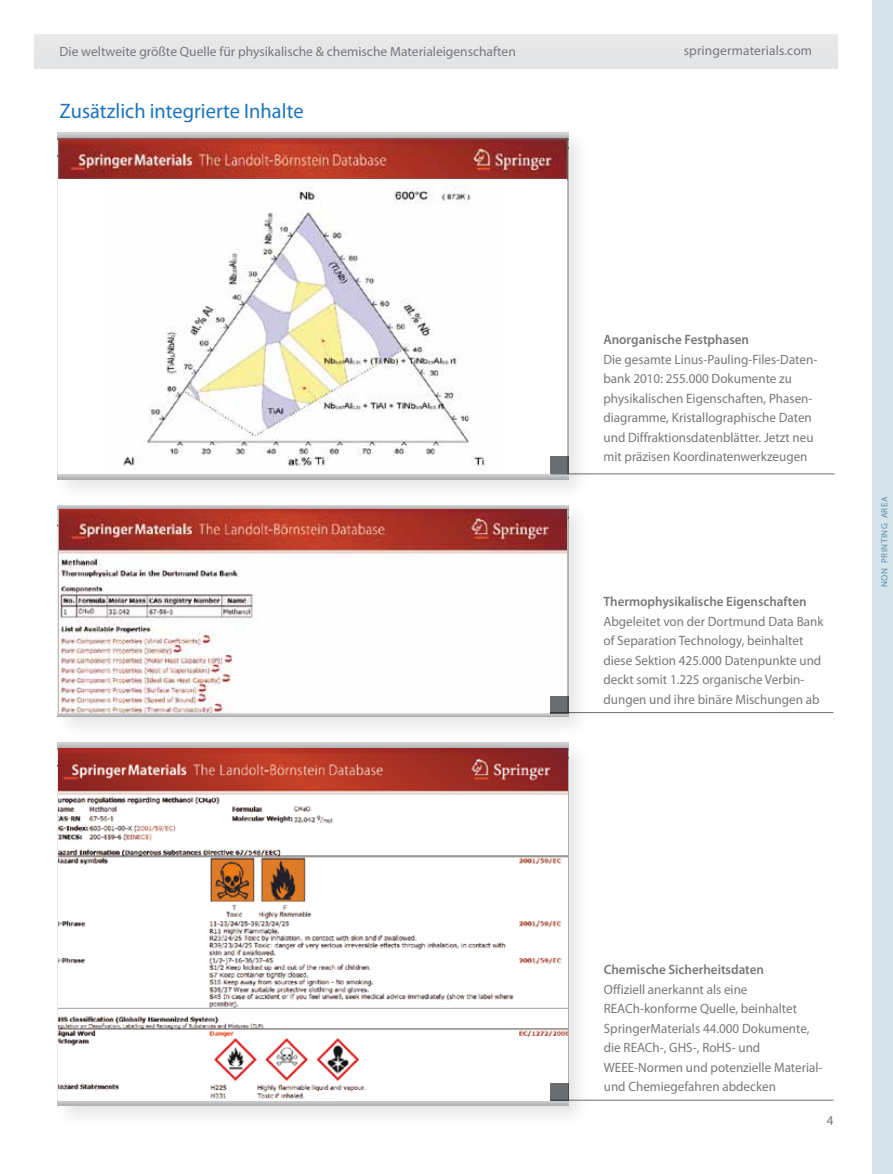
<style>
.page{position:relative;width:893px;height:1174px;background:#fff}
.page>*{position:absolute;margin:0;border:0;box-sizing:border-box;transform-origin:0 0}
.t1{font:21px "Myriad Pro";letter-spacing:.005em;color:#1c75bc}
.t2{font:13.5px/19.5px "Myriad Pro";color:#77787b}
.t3{font:600 13.5px "Myriad Pro";color:#77787b}
.t4{font:9px "Myriad Pro";letter-spacing:.05em;color:#5e91a8}
</style>
<div class="page">
<div style="left:873px;top:0;width:20px;height:1174px;background:#d5e3eb"></div>
<div style="left:53px;top:737px;width:538px;height:392px;background:#000;opacity:.1"></div>
<div style="left:58px;top:1100px;width:510px;height:6px;background:#bfc1c3"></div>
<div style="left:58px;top:742px;width:510px;height:6px;background:#c3c5c7"></div>
<div style="left:53px;top:500px;width:538px;height:239px;background:#000;opacity:.1"></div>
<svg style="left:58px;top:713px;width:510px;height:3px;background:#c2c4c6"></svg>
<hr style="left:58px;top:505px;width:510px;height:3px;background:#c6c8ca">
<div style="left:53px;top:128px;width:538px;height:374px;background:#000;opacity:.1"></div>
<div style="left:58px;top:474px;width:510px;height:5px;background:#c0c1c4"></div>
<div style="left:58px;top:133px;width:510px;height:6px;background:#bebfc2"></div>
<div style="left:34px;top:34px;width:804px;height:34px;background:#e5e6e7"></div>
<hr style="left:551px;top:473px;width:284px;height:1px;background:#6d6e71">
<img style="left:59px;top:509px;width:508px;height:204px">
<hr style="left:550px;top:712px;width:283px;height:1px;background:#6d6e71">
<div style="left:550px;top:696px;width:18px;height:17px;background:#6d6e71"></div>
<img style="left:59px;top:748px;width:508px;height:352px">
<div style="left:550px;top:1083px;width:18px;height:17px;background:#6d6e71"></div>
<hr style="left:550px;top:1099px;width:283px;height:1px;background:#6d6e71">
<img style="left:60px;top:141px;width:505px;height:36px">
<div style="left:58px;top:139px;width:509px;height:40px;border:1px solid #6d6e71"></div>
<div style="left:58px;top:179px;width:509px;height:294px;background:#fff"></div>
<img style="left:123px;top:187px;width:362px;height:279px">
<div style="left:550px;top:457px;width:18px;height:17px;background:#6d6e71"></div>
<p class="t2" style="left:60px;top:41px;width:458px">Die weltweite größte Quelle für physikalische &amp; chemische Materialeigenschaften</p>
<p class="t2" style="left:684px;top:41px;width:130px">springermaterials.com</p>
<h1 class="t1" style="left:60px;top:98px;width:246px">Zusätzlich integrierte Inhalte</h1>
<p class="t3" style="left:603px;top:331px;width:147px">Anorganische Festphasen</p>
<p class="t2" style="left:603px;top:349px;width:215px">Die gesamte Linus-Pauling-Files-Daten&shy;bank 2010: 255.000 Dokumente zu physikalischen Eigenschaften, Phasen&shy;diagramme, Kristallographische Daten und Diffraktionsdatenblätter. Jetzt neu mit präzisen Koordinatenwerkzeugen</p>
<p class="t3" style="left:603px;top:593px;width:205px">Thermophysikalische Eigenschaften</p>
<p class="t2" style="left:603px;top:611px;width:222px">Abgeleitet von der Dortmund Data Bank of Separation Technology, beinhaltet diese Sektion 425.000 Datenpunkte und deckt somit 1.225 organische Verbin&shy;dungen und ihre binäre Mischungen ab</p>
<p class="t4" style="left:879px;top:587px;width:92px;rotate:-90deg">NON PRINTING AREA</p>
<p class="t3" style="left:604px;top:961px;width:162px">Chemische Sicherheitsdaten</p>
<p class="t2" style="left:604px;top:979px;width:220px">Offiziell anerkannt als eine REACh-konforme Quelle, beinhaltet SpringerMaterials 44.000 Dokumente, die REACh-, GHS-, RoHS- und WEEE-Normen und potenzielle Material&shy;und Chemiegefahren abdecken</p>
<p class="t2" style="left:827px;top:1110px;width:8px">4</p>
</div>
